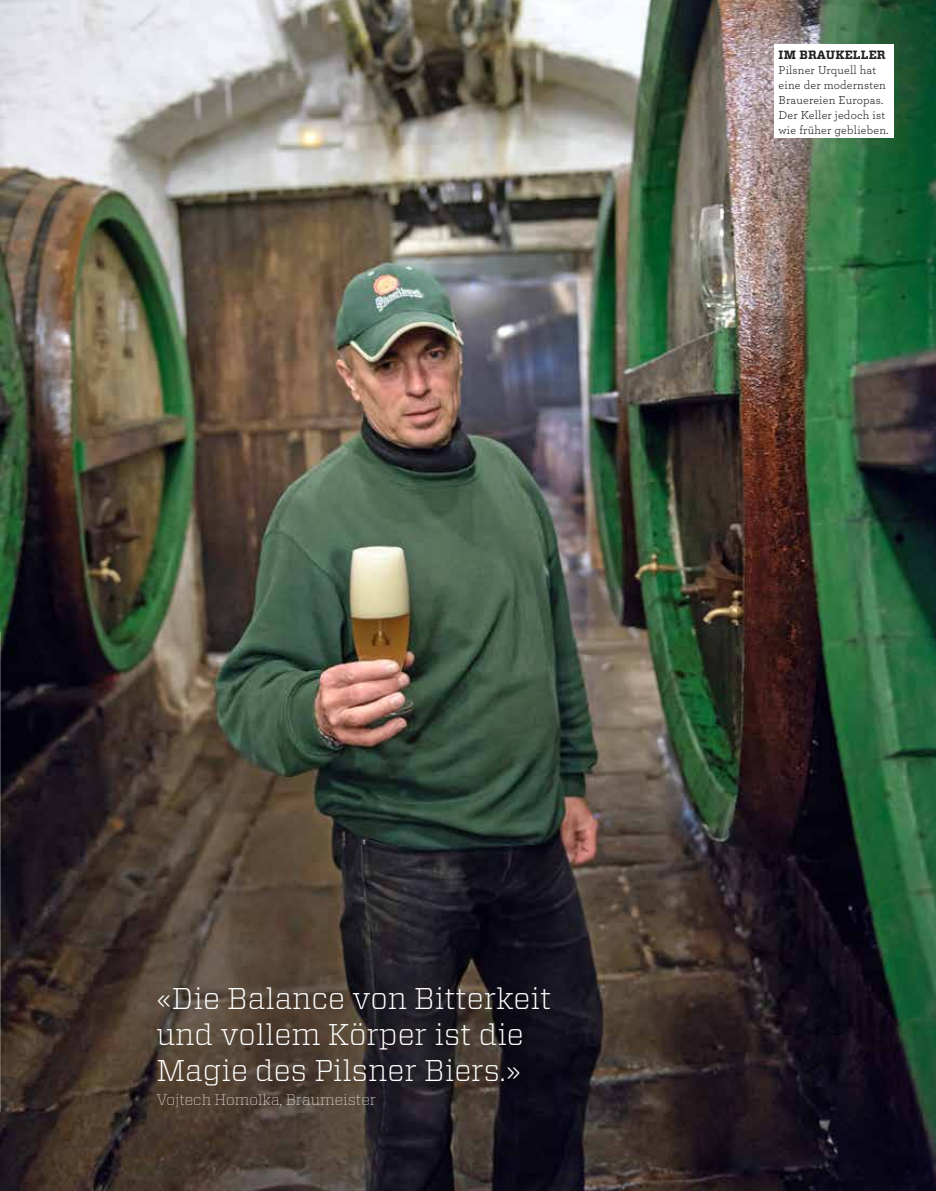
<style>
.page{position:relative;width:936px;height:1191px;background:#fff}
.page>*{position:absolute;margin:0;border:0;box-sizing:border-box;transform-origin:0 0}
.t1{font:300 30px/36px "Vitesse";color:#fff}
.t2{font:100 15px "Vitesse";color:#fff}
.t3{font:12px/15px "Archer";letter-spacing:.015em;color:#231f20}
.t4{font:700 12px "Vitesse";letter-spacing:.015em;color:#231f20}
</style>
<div class="page">
<img style="left:0;top:0;width:935px;height:1191px">
<img style="left:0;top:631px;width:1px;height:481px">
<div style="left:774px;top:45px;width:119px;height:93px;background:#fff"></div>
<p class="t4" style="left:778px;top:46px;width:109px">IM BRAUKELLER</p>
<p class="t3" style="left:778px;top:61px;width:111px">Pilsner Urquell hat eine der modernsten<br>Brauereien Europas.<br>Der Keller jedoch ist wie früher geblieben.</p>
<h1 class="t1" style="left:156px;top:979px;width:396px">«Die Balance von Bitterkeit und vollem Körper ist die<br>Magie des Pilsner Biers.»</h1>
<p class="t2" style="left:156px;top:1089px;width:221px">Vojtech Homolka, Braumeister</p>
</div>
